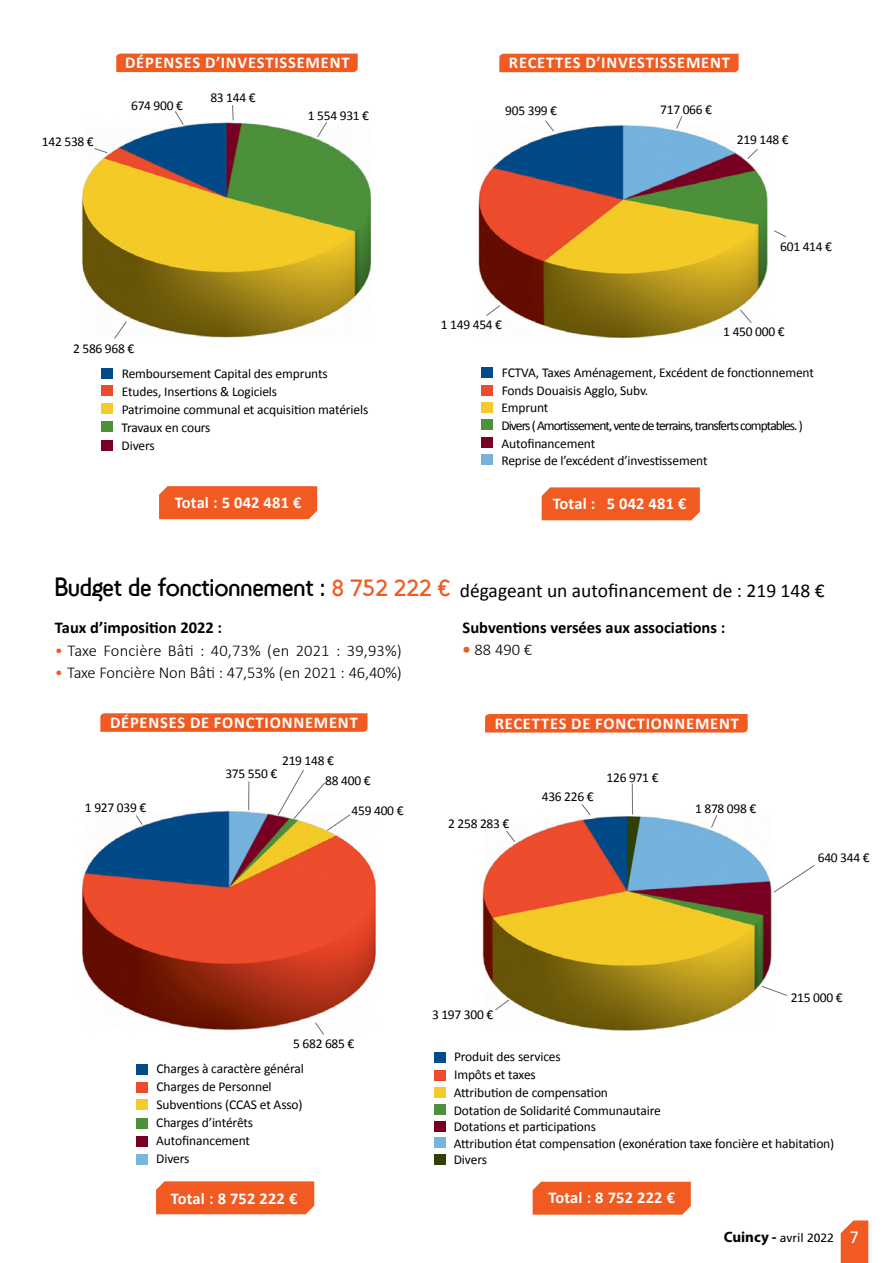
<style>
.page{position:relative;width:893px;height:1263px;background:#fff}
.page>*{position:absolute;margin:0;border:0;box-sizing:border-box;transform-origin:0 0}
.t1{font:27px "Sci Fly Sans";letter-spacing:-.04em;color:#000}
.t2{font:19.5px "Calibri";color:#000}
.t3{font:700 16.5px "Calibri";letter-spacing:.05em;color:#fff}
.t4{font:700 16.5px "Calibri";letter-spacing:.01em;color:#fff}
.t5{font:700 16.5px "Calibri";color:#000}
.t6{font:300 16.5px "Calibri";letter-spacing:-.01em;color:#000}
.t7{font:300 16.5px "Calibri";letter-spacing:.01em;color:#000}
.t8{font:13.5px/18px "Calibri";letter-spacing:-.01em;color:#000}
.t9{font:13.5px/17.7px "Calibri";letter-spacing:-.07em;color:#000}
.t10{font:12px "Frutiger LT Std";color:#000}
.s1{font-size:24px;color:#f15a21}
.s2{color:#f15a21}
.s3{font-weight:700;color:#f15a21}
.s4{font-family:"Myriad Pro";font-weight:700;font-size:15px}
.s5{font-size:16.5px;color:#fff}
</style>
<div class="page">
<svg style="left:841px;top:1220px;width:27px;height:43px"></svg>
<div style="left:156px;top:1181px;width:158px;height:33px;background:#f15a21"></div>
<div style="left:136px;top:1064px;width:12px;height:10px;background:#004c8b"></div>
<div style="left:136px;top:1118px;width:12px;height:11px;background:#4c913b"></div>
<div style="left:136px;top:1082px;width:12px;height:10px;background:#ec4b2d"></div>
<div style="left:136px;top:1099px;width:12px;height:11px;background:#f4cb2a"></div>
<div style="left:136px;top:1136px;width:12px;height:10px;background:#7a0023"></div>
<div style="left:136px;top:1154px;width:12px;height:10px;background:#78b5df"></div>
<img style="left:82px;top:798px;width:294px;height:233px">
<svg style="left:136px;top:815px;width:7px;height:10px"></svg>
<svg style="left:248px;top:781px;width:1px;height:29px"></svg>
<svg style="left:278px;top:770px;width:73px;height:61px"></svg>
<svg style="left:315px;top:1022px;width:9px;height:13px"></svg>
<svg style="left:100px;top:713px;width:267px;height:19px;background:#f15e27"></svg>
<img style="left:482px;top:812px;width:290px;height:219px">
<div style="left:533px;top:1182px;width:158px;height:32px;background:#f15a21"></div>
<svg style="left:581px;top:804px;width:10px;height:12px"></svg>
<svg style="left:506px;top:830px;width:9px;height:12px"></svg>
<svg style="left:711px;top:815px;width:6px;height:13px"></svg>
<hr style="left:632px;top:783px;width:1px;height:31px;background:#6d6e71">
<svg style="left:773px;top:865px;width:42px;height:28px"></svg>
<svg style="left:761px;top:986px;width:26px;height:10px"></svg>
<div style="left:434px;top:1052px;width:12px;height:11px;background:#004c8b"></div>
<div style="left:434px;top:1087px;width:11px;height:10px;background:#f4cb2a"></div>
<div style="left:434px;top:1070px;width:12px;height:10px;background:#ec4b2d"></div>
<div style="left:434px;top:1104px;width:11px;height:11px;background:#4c913b"></div>
<div style="left:485px;top:714px;width:263px;height:18px;background:#f15a21"></div>
<div style="left:434px;top:1121px;width:11px;height:11px;background:#790023"></div>
<div style="left:434px;top:1137px;width:11px;height:11px;background:#75b4de"></div>
<div style="left:434px;top:1154px;width:11px;height:11px;background:#2d4006"></div>
<svg style="left:495px;top:999px;width:14px;height:11px"></svg>
<img style="left:478px;top:116px;width:308px;height:222px">
<div style="left:542px;top:487px;width:158px;height:33px;background:#f15a21"></div>
<svg style="left:545px;top:120px;width:9px;height:12px"></svg>
<svg style="left:747px;top:149px;width:11px;height:10px"></svg>
<svg style="left:676px;top:116px;width:6px;height:13px"></svg>
<svg style="left:486px;top:305px;width:14px;height:11px"></svg>
<svg style="left:740px;top:309px;width:12px;height:14px"></svg>
<div style="left:481px;top:367px;width:12px;height:11px;background:#004c8b"></div>
<div style="left:481px;top:402px;width:12px;height:11px;background:#f4cb2a"></div>
<div style="left:481px;top:385px;width:12px;height:11px;background:#ec4b2d"></div>
<div style="left:481px;top:420px;width:12px;height:10px;background:#4c913b"></div>
<svg style="left:774px;top:230px;width:13px;height:7px"></svg>
<div style="left:481px;top:438px;width:12px;height:10px;background:#790023"></div>
<div style="left:481px;top:455px;width:12px;height:10px;background:#77b2dd"></div>
<div style="left:499px;top:54px;width:240px;height:18px;background:#f15a21"></div>
<img style="left:81px;top:111px;width:291px;height:275px">
<svg style="left:94px;top:148px;width:14px;height:5px"></svg>
<svg style="left:114px;top:321px;width:13px;height:18px"></svg>
<svg style="left:175px;top:111px;width:9px;height:14px"></svg>
<svg style="left:317px;top:122px;width:10px;height:15px"></svg>
<svg style="left:232px;top:105px;width:2px;height:16px"></svg>
<div style="left:116px;top:54px;width:242px;height:18px;background:#f15a21"></div>
<div style="left:159px;top:486px;width:158px;height:33px;background:#f15a21"></div>
<div style="left:101px;top:368px;width:12px;height:10px;background:#004c8b"></div>
<div style="left:101px;top:422px;width:12px;height:10px;background:#4c913b"></div>
<div style="left:101px;top:386px;width:12px;height:10px;background:#ec4b2d"></div>
<div style="left:101px;top:403px;width:12px;height:11px;background:#f4cb2a"></div>
<div style="left:102px;top:440px;width:11px;height:10px;background:#7a0023"></div>
<p class="t3" style="left:125px;top:52px;width:226px">DÉPENSES D’INVESTISSEMENT</p>
<p class="t8" style="left:42px;top:132px;width:53px">142 538 €</p>
<p class="t8" style="left:131px;top:96px;width:53px">674 900 €</p>
<p class="t8" style="left:210px;top:89px;width:47px">83 144 €</p>
<p class="t8" style="left:308px;top:106px;width:63px">1 554 931 €</p>
<p class="t8" style="left:73px;top:340px;width:63px">2 586 968 €</p>
<p class="t8" style="left:121px;top:364px;width:248px">Remboursement Capital des emprunts<br>Etudes, Insertions &amp; Logiciels<br>Patrimoine communal et acquisition matériels<br>Travaux en cours<br>Divers</p>
<p class="t4" style="left:175px;top:492px;width:128px">Total : 5 042 481 €</p>
<p class="t3" style="left:509px;top:52px;width:222px">RECETTES D’INVESTISSEMENT</p>
<p class="t8" style="left:505px;top:102px;width:53px">905 399 €</p>
<p class="t8" style="left:441px;top:316px;width:63px">1 149 454 €</p>
<p class="t8" style="left:660px;top:101px;width:53px">717 066 €</p>
<p class="t8" style="left:737px;top:130px;width:53px">219 148 €</p>
<p class="t8" style="left:780px;top:237px;width:53px">601 414 €</p>
<p class="t8" style="left:723px;top:323px;width:63px">1 450 000 €</p>
<p class="t8" style="left:502px;top:364px;width:314px">FCTVA, Taxes Aménagement, Excédent de fonctionnement<br>Fonds Douaisis Agglo, Subv.</p>
<p class="t9" style="left:501px;top:399px;width:303px">Emprunt<br>Divers ( Amortissement, vente de terrains, transferts comptables. )<br>Autofinancement<br>Reprise de l’excédent d’investissement</p>
<p class="t4" style="left:553px;top:493px;width:135px">Total : 5 042 481 €</p>
<h1 class="t1" style="left:54px;top:572px;width:399px">Budget de fonctionnement : <span class="s1">8 752 222 €</span></h1>
<p class="t5" style="left:55px;top:617px;width:169px">Taux d’imposition 2022 :</p>
<p class="t7" style="left:55px;top:640px;width:348px"><span class="s2">•</span> Taxe Foncière Bâti : 40,73% (en 2021 : 39,93%)</p>
<p class="t6" style="left:55px;top:662px;width:348px"><span class="s2">•</span> Taxe Foncière Non Bâti : 47,53% (en 2021 : 46,40%)</p>
<h2 class="t2" style="left:460px;top:578px;width:366px">dégageant un autofinancement de : 219 148 €</h2>
<p class="t5" style="left:463px;top:617px;width:264px">Subventions versées aux associations :</p>
<p class="t6" style="left:463px;top:640px;width:71px"><span class="s3">•</span> 88 490 €</p>
<p class="t3" style="left:110px;top:712px;width:249px">DÉPENSES DE FONCTIONNEMENT</p>
<p class="t3" style="left:495px;top:712px;width:246px">RECETTES DE FONCTIONNEMENT</p>
<p class="t8" style="left:282px;top:751px;width:53px">219 148 €</p>
<p class="t8" style="left:225px;top:764px;width:53px">375 550 €</p>
<p class="t8" style="left:325px;top:771px;width:47px">88 400 €</p>
<p class="t8" style="left:607px;top:768px;width:53px">126 971 €</p>
<p class="t8" style="left:85px;top:798px;width:63px">1 927 039 €</p>
<p class="t8" style="left:352px;top:802px;width:53px">459 400 €</p>
<p class="t8" style="left:542px;top:788px;width:53px">436 226 €</p>
<p class="t8" style="left:695px;top:799px;width:63px">1 878 098 €</p>
<p class="t8" style="left:293px;top:1035px;width:63px">5 682 685 €</p>
<p class="t8" style="left:156px;top:1059px;width:149px">Charges à caractère général<br>Charges de Personnel<br>Subventions (CCAS et Asso)<br>Charges d’intérêts<br>Autofinancement<br>Divers</p>
<p class="t4" style="left:171px;top:1187px;width:128px">Total : 8 752 222 €</p>
<p class="t8" style="left:448px;top:814px;width:63px">2 258 283 €</p>
<p class="t8" style="left:432px;top:1005px;width:63px">3 197 300 €</p>
<p class="t8" style="left:818px;top:849px;width:53px">640 344 €</p>
<p class="t8" style="left:791px;top:988px;width:53px">215 000 €</p>
<p class="t8" style="left:454px;top:1047px;width:208px">Produit des services<br>Impôts et taxes<br>Attribution de compensation<br>Dotation de Solidarité Communautaire</p>
<p class="t8" style="left:454px;top:1118px;width:382px;line-height:16.5px">Dotations et participations<br>Attribution état compensation (exonération taxe foncière et habitation)<br>Divers</p>
<p class="t4" style="left:549px;top:1187px;width:128px">Total : 8 752 222 €</p>
<p class="t10" style="left:724px;top:1231px;width:137px"><span class="s4">Cuincy -</span> avril 2022 <span class="s5">7</span></p>
</div>
